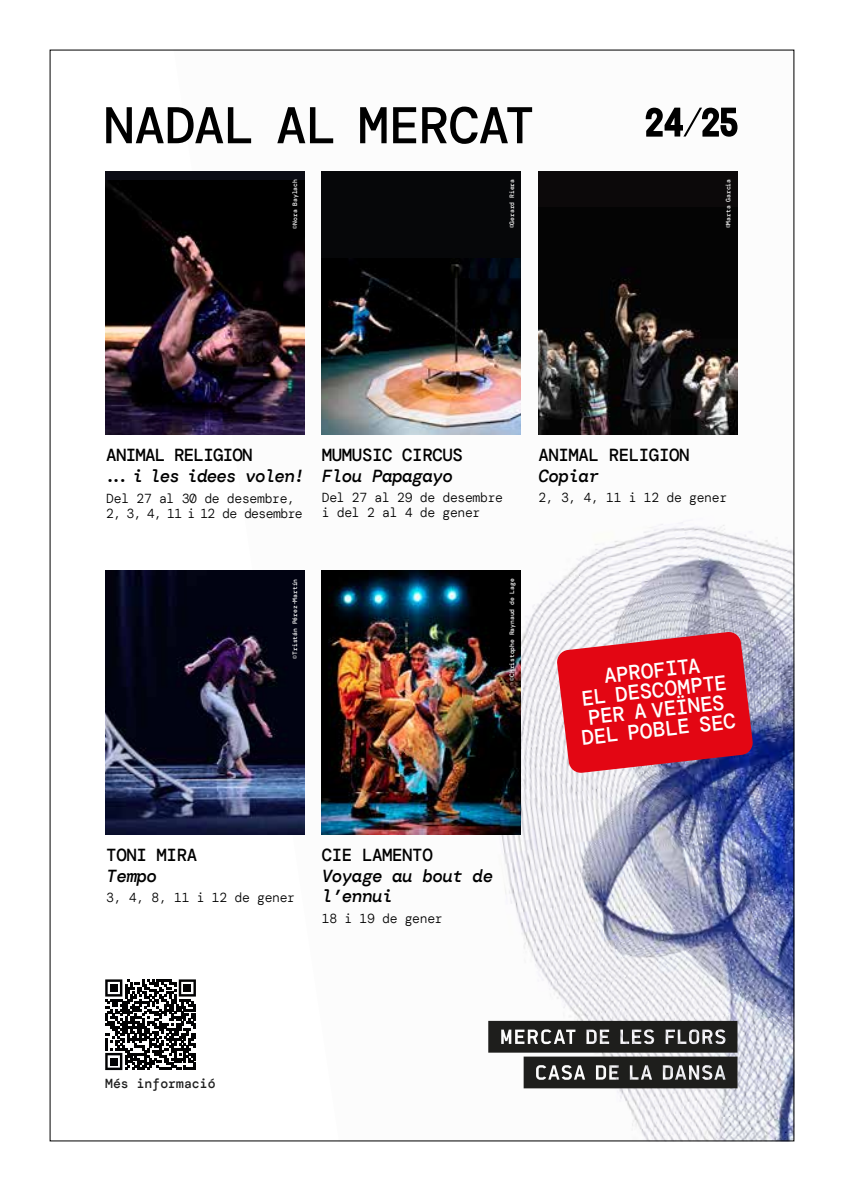
<style>
.page{position:relative;width:844px;height:1191px;background:#fff}
.page>*{position:absolute;margin:0;border:0;box-sizing:border-box;transform-origin:0 0}
.t1{font:500 51.45px "DM Mono";letter-spacing:-.02em;color:#000}
.t2{font:500 20.82px/19.6px "DM Mono";color:#fff;text-align:center}
.t3{font:500 17.5px "DM Mono";letter-spacing:-.025em;color:#000}
.t4{font:italic 500 17.5px/21px "DM Mono";letter-spacing:-.025em;color:#000}
.t5{font:italic 500 17.5px "DM Mono";letter-spacing:-.045em;color:#000}
.t6{font:500 17.5px "DM Mono";letter-spacing:-.045em;color:#000}
.t7{font:300 13.12px/14.3px "DM Mono";letter-spacing:-.025em;color:#000}
.t8{font:500 13.12px "DM Mono";color:#1f1f1f}
.t9{font:500 6.3px "DM Mono";color:#fff}
</style>
<div class="page">
<img style="left:174px;top:107px;width:618px;height:1032px">
<svg style="left:645px;top:108px;width:92px;height:29px"></svg>
<div style="left:105px;top:171px;width:199px;height:264px;background:#0b0c15"></div>
<img style="left:105px;top:180px;width:199px;height:255px">
<div style="left:322px;top:171px;width:198px;height:264px;background:#060709"></div>
<img style="left:322px;top:259px;width:198px;height:176px">
<img style="left:105px;top:570px;width:199px;height:264px">
<img style="left:322px;top:570px;width:198px;height:264px">
<div style="left:538px;top:171px;width:199px;height:264px;background:#040404"></div>
<img style="left:538px;top:270px;width:199px;height:165px">
<svg style="left:556px;top:631px;width:197px;height:142px;background:#d72534"></svg>
<svg style="left:105px;top:979px;width:91px;height:91px"></svg>
<div style="left:110px;top:984px;width:7px;height:7px;background:#020203"></div>
<div style="left:184px;top:984px;width:7px;height:7px;background:#020203"></div>
<div style="left:110px;top:1057px;width:7px;height:8px;background:#020203"></div>
<svg style="left:488px;top:1021px;width:249px;height:67px"></svg>
<h1 class="t1" style="left:103px;top:93px;width:433px">NADAL AL MERCAT</h1>
<p class="t9" style="left:291px;top:228px;width:51px;rotate:-90deg">©Nora Baylach</p>
<p class="t9" style="left:508px;top:228px;width:51px;rotate:-90deg">©Gerard Riera</p>
<p class="t9" style="left:724px;top:228px;width:51px;rotate:-90deg">©Marta Garcia</p>
<h3 class="t6" style="left:106px;top:444px;width:148px">ANIMAL RELIGION</h3>
<h3 class="t5" style="left:106px;top:465px;width:200px">... i les idees volen!</h3>
<p class="t7" style="left:106px;top:491px;width:198px">Del 27 al 30 de desembre,<br>2, 3, 4, 11 i 12 de desembre</p>
<h3 class="t3" style="left:322px;top:444px;width:143px">MUMUSIC CIRCUS</h3>
<h3 class="t4" style="left:322px;top:465px;width:133px">Flou Papagayo</h3>
<p class="t7" style="left:322px;top:490px;width:183px">Del 27 al 29 de desembre i del 2 al 4 de gener</p>
<h3 class="t3" style="left:538px;top:444px;width:153px">ANIMAL RELIGION</h3>
<h3 class="t4" style="left:538px;top:465px;width:62px">Copiar</h3>
<p class="t7" style="left:538px;top:490px;width:190px">2, 3, 4, 11 i 12 de gener</p>
<p class="t9" style="left:291px;top:658px;width:81px;rotate:-90deg">©Tristán Pérez-Martín</p>
<p class="t9" style="left:508px;top:681px;width:104px;rotate:-90deg">©Christophe Raynaud de Lage</p>
<h2 class="t2" style="left:574px;top:669px;width:157px;rotate:-6deg">APROFITA<br>EL DESCOMPTE<br>PER A VEÏNES<br>DEL POBLE SEC</h2>
<h3 class="t3" style="left:106px;top:843px;width:92px">TONI MIRA</h3>
<h3 class="t4" style="left:106px;top:865px;width:52px">Tempo</h3>
<p class="t7" style="left:106px;top:890px;width:190px">3, 4, 8, 11 i 12 de gener</p>
<h3 class="t3" style="left:322px;top:843px;width:112px">CIE LAMENTO</h3>
<h3 class="t4" style="left:322px;top:865px;width:173px">Voyage au bout de l’ennui</h3>
<p class="t7" style="left:322px;top:910px;width:122px">18 i 19 de gener</p>
<p class="t8" style="left:105px;top:1075px;width:112px">Més informació</p>
</div>
